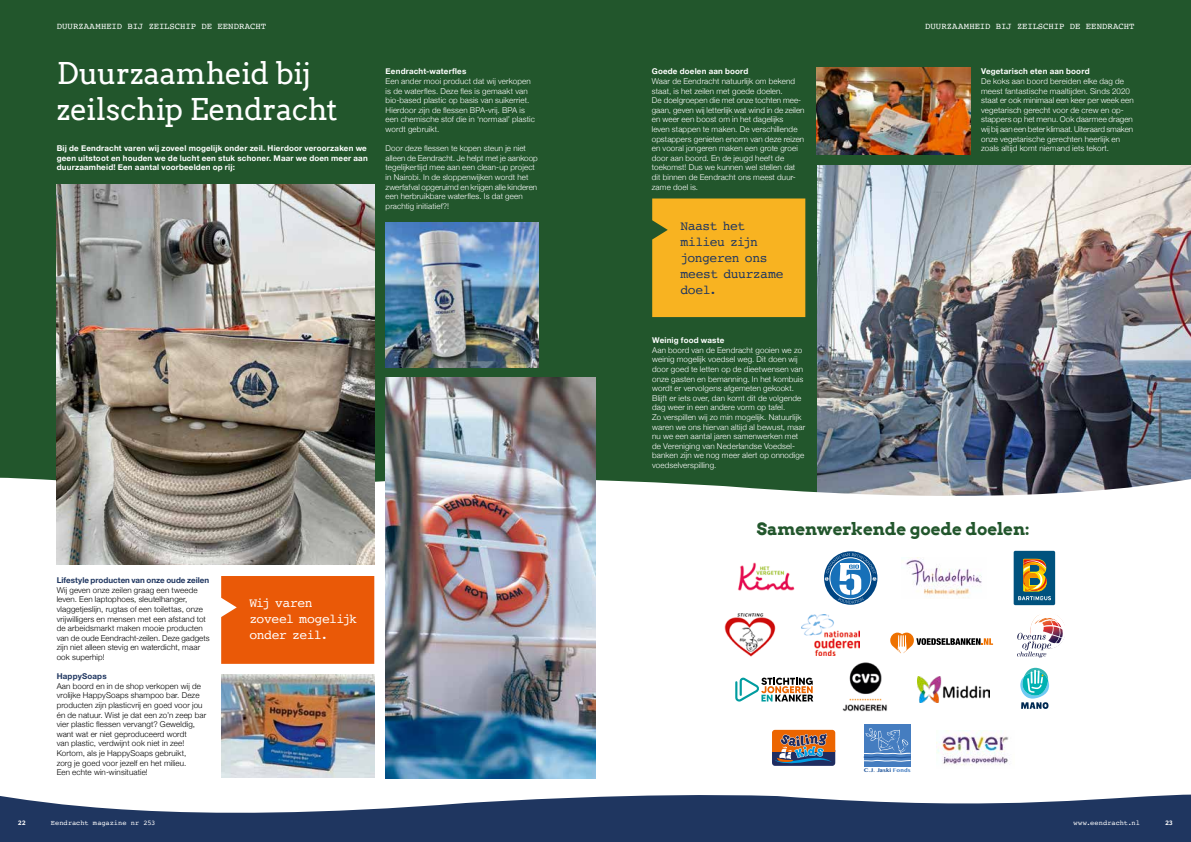
<style>
.page{position:relative;width:1191px;height:842px;background:#fff}
.page>*{position:absolute;margin:0;border:0;box-sizing:border-box;transform-origin:0 0}
.t1{font:30px/36px "Arvo";letter-spacing:-.015em;color:#fff}
.t2{font:700 17px "Arvo";letter-spacing:-.005em;color:#22562c}
.t3{font:13px/16px "Courier";letter-spacing:-.03em;color:#1f3660}
.t4{font:13px/16px "Courier";letter-spacing:-.035em;color:#fff}
.t5{font:9px "Courier";letter-spacing:-.01em;color:#fff}
.t6{font:300 8px/9.6px "Helvetica Neue";letter-spacing:.015em;color:#fff}
.t7{font:300 8px/9.6px "Helvetica Neue";letter-spacing:.015em;color:#000}
.t8{font:700 8px/9.6px "Helvetica Neue";letter-spacing:.02em;color:#fff;text-align:justify}
.t9{font:700 8px "Helvetica Neue";letter-spacing:.005em;color:#1f3660}
.t10{font:700 8px "Helvetica Neue";letter-spacing:.025em;color:#1f3660}
.t11{font:7px "Courier";color:#fff}
.t12{font:700 7px "Courier";color:#fff}
.t13{font:700 4.7px "Bangla MN";letter-spacing:.005em;color:#24589c;scale:1.1 1}
.s1{color:#457dc0}
</style>
<div class="page">
<div style="left:0;top:0;width:1191px;height:506px;background:#22562c"></div>
<img style="left:817px;top:165px;width:374px;height:310px">
<svg style="left:0;top:475px;width:1191px;height:59px;fill:#fff"></svg>
<img style="left:221px;top:675px;width:153px;height:102px">
<div style="left:221px;top:576px;width:153px;height:88px;background:#ea5907"></div>
<div style="left:652px;top:198px;width:153px;height:119px;background:#f8b321"></div>
<svg style="left:0;top:794px;width:1191px;height:48px;fill:#1f3660"></svg>
<img style="left:57px;top:184px;width:317px;height:381px">
<img style="left:386px;top:223px;width:153px;height:144px">
<img style="left:816px;top:67px;width:154px;height:87px">
<img style="left:386px;top:378px;width:209px;height:400px">
<img style="left:905px;top:558px;width:77px;height:40px">
<div style="left:1013px;top:551px;width:42px;height:54px;background:#00527e;border-radius:2px"></div>
<svg style="left:1018px;top:559px;width:33px;height:41px"></svg>
<img style="left:801px;top:615px;width:58px;height:40px">
<svg style="left:890px;top:633px;width:103px;height:21px"></svg>
<svg style="left:1020px;top:667px;width:29px;height:42px"></svg>
<img style="left:917px;top:677px;width:72px;height:26px">
<img style="left:842px;top:662px;width:45px;height:50px">
<div style="left:863px;top:724px;width:47px;height:43px;background:#457dc0"></div>
<svg style="left:863px;top:727px;width:47px;height:35px"></svg>
<img style="left:936px;top:730px;width:73px;height:36px">
<svg style="left:735px;top:677px;width:78px;height:25px"></svg>
<div style="left:772px;top:750px;width:63px;height:16px;background:#1f2d61"></div>
<div style="left:772px;top:730px;width:63px;height:22px;background:#ec6500"></div>
<svg style="left:775px;top:733px;width:57px;height:31px"></svg>
<svg style="left:1017px;top:615px;width:47px;height:43px"></svg>
<img style="left:738px;top:562px;width:57px;height:29px">
<svg style="left:824px;top:551px;width:53px;height:54px"></svg>
<svg style="left:824px;top:553px;width:52px;height:50px"></svg>
<img style="left:724px;top:613px;width:52px;height:44px">
<p class="t5" style="left:57px;top:20px;width:211px">DUURZAAMHEID BIJ ZEILSCHIP DE EENDRACHT</p>
<p class="t5" style="left:925px;top:20px;width:211px">DUURZAAMHEID BIJ ZEILSCHIP DE EENDRACHT</p>
<h1 class="t1" style="left:57px;top:55px;width:282px">Duurzaamheid bij zeilschip Eendracht</h1>
<p class="t8" style="left:57px;top:144px;width:313px">Bij de Eendracht varen wij zoveel mogelijk onder zeil. Hierdoor veroorzaken we geen uitstoot en houden we de lucht een stuk schoner. Maar we doen meer aan duurzaamheid! Een aantal voorbeelden op rij:</p>
<p class="t8" style="left:386px;top:67px;width:82px">Eendracht-waterfles</p>
<p class="t6" style="left:386px;top:76px;width:151px">Een ander mooi product dat wij verkopen is de waterfles. Deze fles is gemaakt van bio-based plastic op basis van suikerriet.<br>Hierdoor zijn de flessen BPA-vrij. BPA is een chemische stof die in ‘normaal’ plastic wordt gebruikt.</p>
<p class="t6" style="left:386px;top:143px;width:154px">Door deze flessen te kopen steun je niet alleen de Eendracht. Je helpt met je aankoop tegelijkertijd mee aan een clean-up project in Nairobi. In de sloppenwijken wordt het zwerfafval opgeruimd en krijgen alle kinderen een herbruikbare waterfles. Is dat geen prachtig initiatief?!</p>
<p class="t9" style="left:57px;top:574px;width:154px">Lifestyle producten van onze oude zeilen</p>
<p class="t7" style="left:57px;top:585px;width:154px">Wij geven onze zeilen graag een tweede leven. Een laptophoes, sleutelhanger, vlaggetjeslijn, rugtas of een toilettas, onze vrijwilligers en mensen met een afstand tot de arbeidsmarkt maken mooie producten van de oude Eendracht-zeilen. Deze gadgets zijn niet alleen stevig en waterdicht, maar ook superhip!</p>
<p class="t10" style="left:57px;top:670px;width:51px">HappySoaps</p>
<p class="t7" style="left:57px;top:681px;width:151px">Aan boord en in de shop verkopen wij de vrolijke HappySoaps shampoo bar. Deze producten zijn plasticvrij en goed voor jou én de natuur. Wist je dat een zo’n zeep bar vier plastic flessen vervangt? Geweldig, want wat er niet geproduceerd wordt<br>van plastic, verdwijnt ook niet in zee!<br>Kortom, als je HappySoaps gebruikt,<br>zorg je goed voor jezelf en het milieu.<br>Een echte win-winsituatie!</p>
<h3 class="t4" style="left:249px;top:595px;width:109px">Wij varen zoveel mogelijk onder zeil.</h3>
<p class="t8" style="left:652px;top:67px;width:98px">Goede doelen aan boord</p>
<p class="t6" style="left:652px;top:76px;width:154px">Waar de Eendracht natuurlijk om bekend staat, is het zeilen met goede doelen.<br>De doelgroepen die met onze tochten mee&shy;gaan, geven wij letterlijk wat wind in de zeilen en weer een boost om in het dagelijks<br>leven stappen te maken. De verschillende opstappers genieten enorm van deze reizen en vooral jongeren maken een grote groei door aan boord. En de jeugd heeft de toekomst! Dus we kunnen wel stellen dat dit binnen de Eendracht ons meest duur&shy;zame doel is.</p>
<h3 class="t3" style="left:680px;top:217px;width:105px">Naast het milieu zijn jongeren ons meest duurzame doel.</h3>
<p class="t8" style="left:652px;top:336px;width:74px">Weinig food waste</p>
<p class="t6" style="left:652px;top:345px;width:155px">Aan boord van de Eendracht gooien we zo weinig mogelijk voedsel weg. Dit doen wij door goed te letten op de dieetwensen van onze gasten en bemanning. In het kombuis wordt er vervolgens afgemeten gekookt.<br>Blijft er iets over, dan komt dit de volgende dag weer in een andere vorm op tafel.<br>Zo verspillen wij zo min mogelijk. Natuurlijk waren we ons hiervan altijd al bewust, maar nu we een aantal jaren samenwerken met de Vereniging van Nederlandse Voedsel&shy;banken zijn we nog meer alert op onnodige voedselverspilling.</p>
<p class="t8" style="left:981px;top:67px;width:110px">Vegetarisch eten aan boord</p>
<p class="t6" style="left:981px;top:76px;width:154px">De koks aan boord bereiden elke dag de meest fantastische maaltijden. Sinds 2020 staat er ook minimaal een keer per week een vegetarisch gerecht voor de crew en op&shy;stappers op het menu. Ook daarmee dragen wij bij aan een beter klimaat. Uiteraard smaken onze vegetarische gerechten heerlijk en zoals altijd komt niemand iets tekort.</p>
<h2 class="t2" style="left:756px;top:518px;width:274px">Samenwerkende goede doelen:</h2>
<p class="t13" style="left:864px;top:767px;width:44px">C.J. Jaski <span class="s1">Fonds</span></p>
<p class="t12" style="left:18px;top:817px;width:10px">22</p>
<p class="t11" style="left:51px;top:817px;width:106px">Eendracht magazine nr 253</p>
<p class="t11" style="left:1073px;top:817px;width:68px">www.eendracht.nl</p>
<p class="t12" style="left:1165px;top:817px;width:10px">23</p>
</div>
